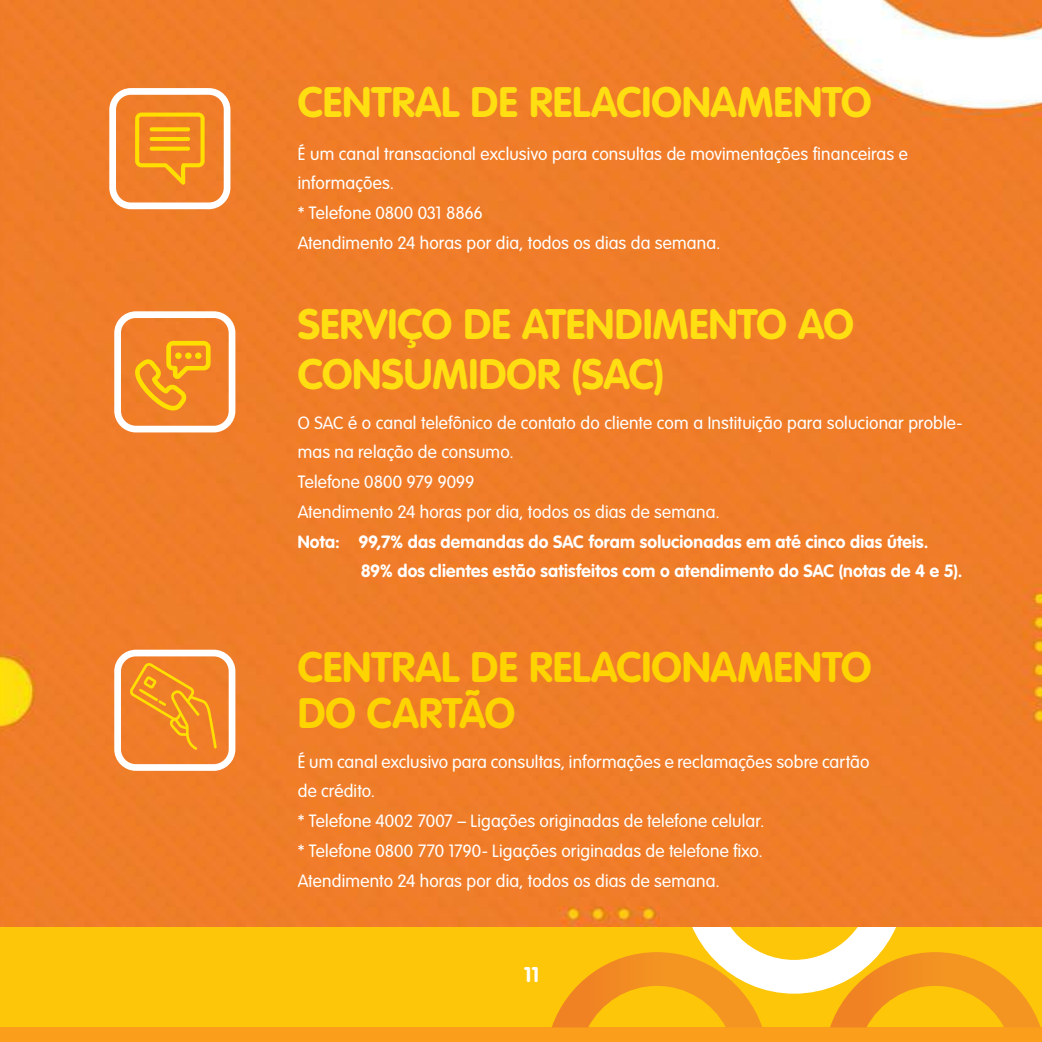
<style>
.page{position:relative;width:1042px;height:1042px;background:#fff}
.page>*{position:absolute;margin:0;border:0;box-sizing:border-box;transform-origin:0 0}
.t1{font:700 42px/49px "VAG Rounded Std";letter-spacing:-.005em;color:#ffdf11}
.t2{font:700 42px/45.5px "VAG Rounded Std";color:#fdd400}
.t3{font:700 21px "VAG Rounded Std";color:#fff}
.t4{font:300 17.5px/29.8px "VAG Rounded Std";letter-spacing:.01em;color:#fff}
.t5{font:700 17.5px/29.8px "VAG Rounded Std";letter-spacing:.01em;color:#fff}
</style>
<div class="page">
<div style="left:0;top:997px;width:1042px;height:45px;background:#fa9e1c"></div>
<div style="left:1px;top:924px;width:1041px;height:103px;background:#fdc608"></div>
<svg style="left:552px;top:926px;width:488px;height:101px"></svg>
<div style="left:0;top:0;width:1042px;height:926px;background:#f07d29"></div>
<svg style="left:109px;top:88px;width:121px;height:121px"></svg>
<svg style="left:114px;top:311px;width:121px;height:121px"></svg>
<svg style="left:114px;top:650px;width:121px;height:121px"></svg>
<h1 class="t1" style="left:298px;top:79px;width:575px">CENTRAL DE RELACIONAMENTO</h1>
<p class="t4" style="left:298px;top:139px;width:612px">É um canal transacional exclusivo para consultas de movimentações financeiras e informações.<br>* Telefone 0800 031 8866<br>Atendimento 24 horas por dia, todos os dias da semana.</p>
<h1 class="t1" style="left:298px;top:302px;width:557px">SERVIÇO DE ATENDIMENTO AO<br>CONSUMIDOR (SAC)</h1>
<p class="t4" style="left:298px;top:408px;width:666px">O SAC é o canal telefônico de contato do cliente com a Instituição para solucionar proble&shy;mas na relação de consumo.<br>Telefone 0800 979 9099<br>Atendimento 24 horas por dia, todos os dias de semana.</p>
<p class="t5" style="left:361px;top:527px;width:603px;text-indent:-63px">Nota: 99,7% das demandas do SAC foram solucionadas em até cinco dias úteis.<br>89% dos clientes estão satisfeitos com o atendimento do SAC (notas de 4 e 5).</p>
<h1 class="t2" style="left:298px;top:646px;width:575px">CENTRAL DE RELACIONAMENTO<br>DO CARTÃO</h1>
<p class="t4" style="left:298px;top:747px;width:573px">É um canal exclusivo para consultas, informações e reclamações sobre cartão de crédito.<br>* Telefone 4002 7007 – Ligações originadas de telefone celular.<br>* Telefone 0800 770 1790- Ligações originadas de telefone fixo.<br>Atendimento 24 horas por dia, todos os dias de semana.</p>
<p class="t3" style="left:524px;top:962px;width:17px">11</p>
</div>
